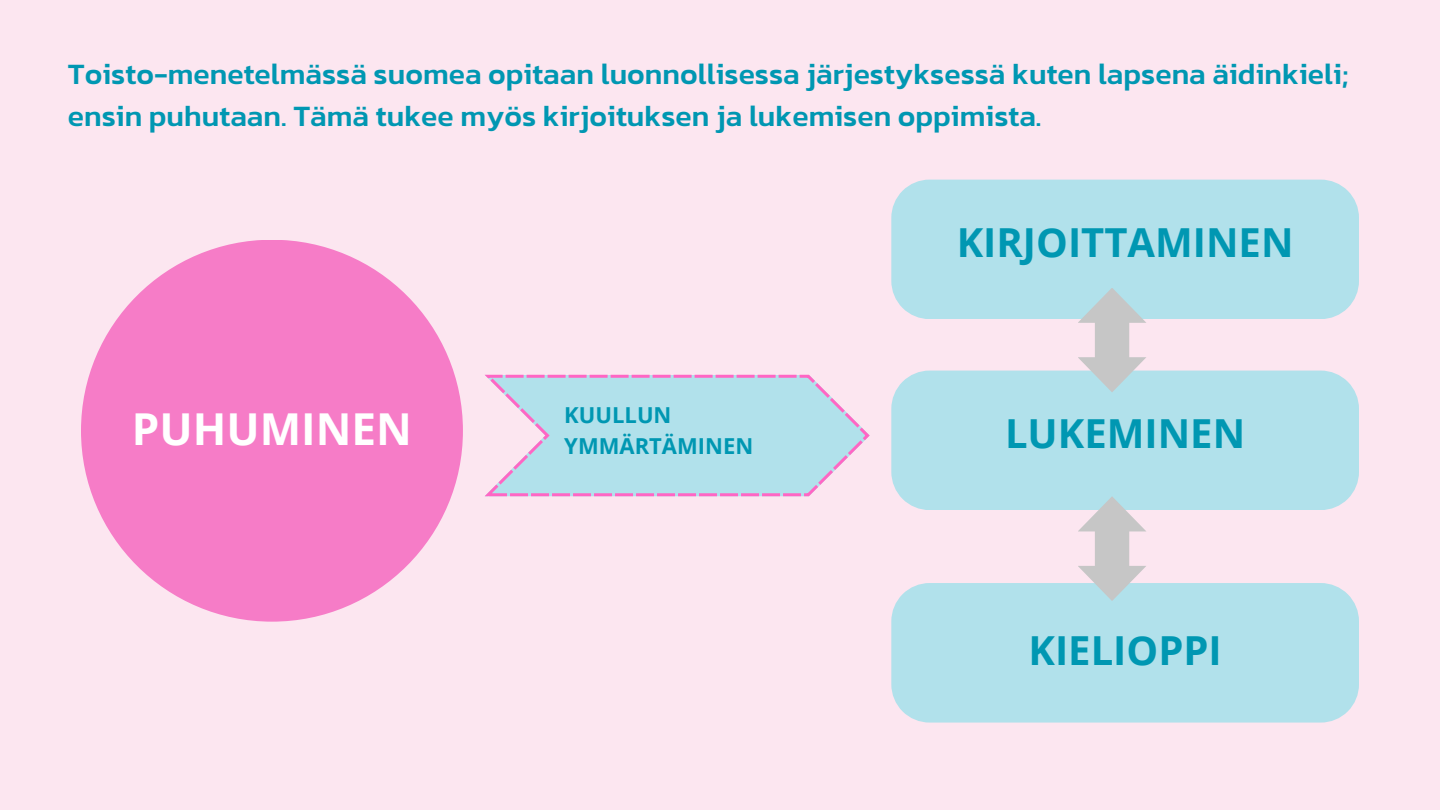
<style>
.page{position:relative;width:1440px;height:810px;background:#fce6f0}
.page>*{position:absolute;margin:0;border:0;box-sizing:border-box;transform-origin:0 0}
.t1{font:700 44px "Open Sans";color:#fff}
.t2{font:700 40px "Open Sans";color:#0097b2}
.t3{font:500 30px/42px "Kanit";color:#0097b2}
.t4{font:700 22px/30.8px "Open Sans";color:#0097b2}
</style>
<div class="page">
<div style="left:81px;top:240px;width:382px;height:382px;background:#f67cc7;border-radius:50%"></div>
<div style="left:891px;top:180px;width:468px;height:139px;background:#b1e1eb"></div>
<div style="left:891px;top:583px;width:468px;height:140px;background:#b1e1eb"></div>
<div style="left:891px;top:371px;width:468px;height:139px;background:#b1e1eb"></div>
<svg style="left:485px;top:375px;width:385px;height:121px"></svg>
<svg style="left:1078px;top:288px;width:68px;height:104px"></svg>
<svg style="left:1078px;top:496px;width:68px;height:105px"></svg>
<h1 class="t3" style="left:68px;top:52px;width:1282px">Toisto-menetelmässä suomea opitaan luonnollisessa järjestyksessä kuten lapsena äidinkieli; ensin puhutaan. Tämä tukee myös kirjoituksen ja lukemisen oppimista.</h1>
<h2 class="t1" style="left:132px;top:398px;width:281px">PUHUMINEN</h2>
<h1 class="t4" style="left:564px;top:399px;width:190px">KUULLUN<br>YMMÄRTÄMINEN</h1>
<h1 class="t2" style="left:957px;top:214px;width:338px">KIRJOITTAMINEN</h1>
<p class="t2" style="left:1005px;top:405px;width:242px">LUKEMINEN</p>
<h1 class="t2" style="left:1028px;top:622px;width:195px">KIELIOPPI</h1>
</div>
